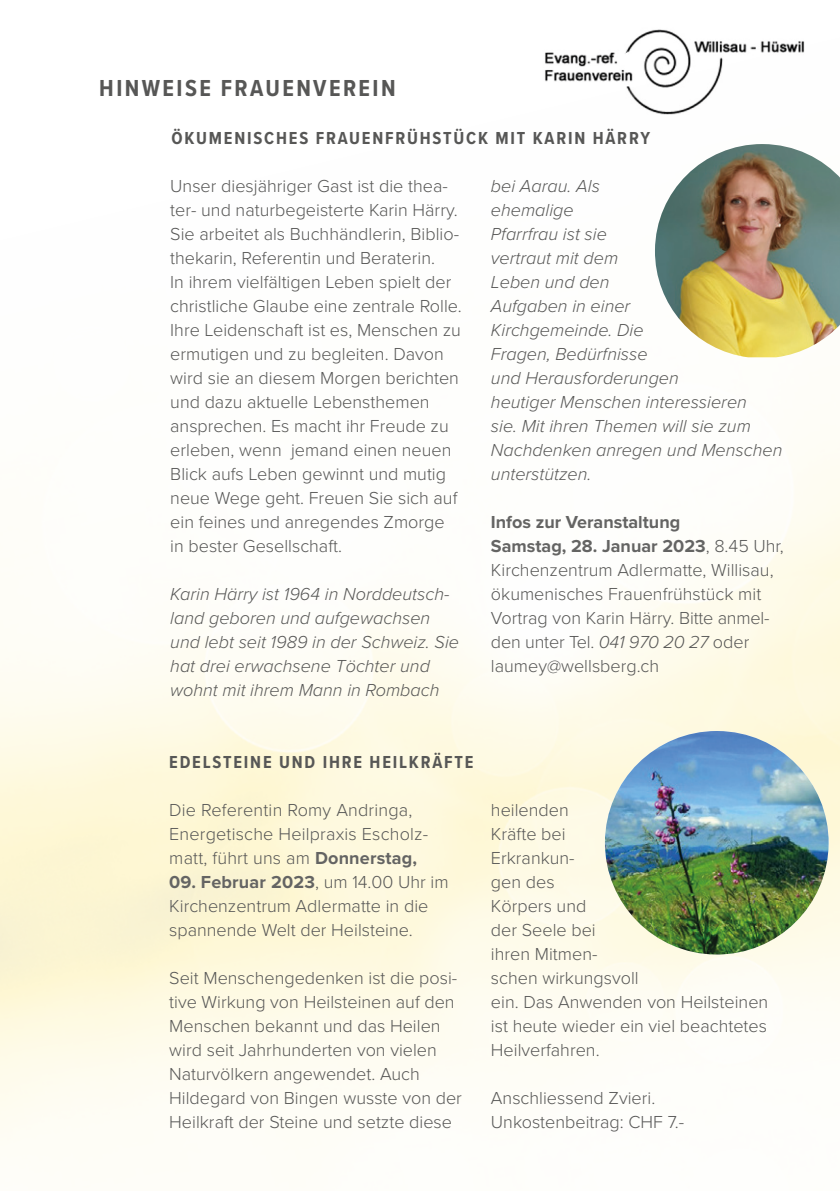
<style>
.page{position:relative;width:840px;height:1191px;background:#fff}
.page>*{position:absolute;margin:0;border:0;box-sizing:border-box;transform-origin:0 0}
.Heading_2{font:700 24px "Proxima Nova Cond";letter-spacing:.1em;color:#575756}
.Fliesstext{font:300 18px/24px "Proxima Nova";color:#575756}
.Fliesstext-2{font:italic 300 18px/24px "Proxima Nova";color:#575756}
.Heading_2-2{font:700 18px "Proxima Nova Cond";letter-spacing:.1em;color:#575756}
.Fliesstext-3{font:700 18px "Proxima Nova";color:#646463}
.s1{font-weight:700;color:#646463}
.s2{font-style:italic}
</style>
<div class="page">
<img style="left:604px;top:731px;width:224px;height:224px">
<img style="left:654px;top:144px;width:185px;height:213px">
<img style="left:544px;top:29px;width:261px;height:86px">
<p class="Heading_2" style="left:99px;top:70px;width:297px">HINWEISE FRAUENVEREIN</p>
<p class="Heading_2-2" style="left:171px;top:125px;width:480px">ÖKUMENISCHES FRAUENFRÜHSTÜCK MIT KARIN HÄRRY</p>
<p class="Fliesstext" style="left:170px;top:173px;width:293px">Unser diesjähriger Gast ist die thea&shy;ter- und naturbegeisterte Karin Härry.<br>Sie arbeitet als Buchhändlerin, Biblio&shy;thekarin, Referentin und Beraterin.<br>In ihrem vielfältigen Leben spielt der christliche Glaube eine zentrale Rolle.<br>Ihre Leidenschaft ist es, Menschen zu ermutigen und zu begleiten. Davon wird sie an diesem Morgen berichten und dazu aktuelle Lebensthemen ansprechen. Es macht ihr Freude zu erleben, wenn jemand einen neuen Blick aufs Leben gewinnt und mutig neue Wege geht. Freuen Sie sich auf ein feines und anregendes Zmorge in bester Gesellschaft.</p>
<p class="Fliesstext-2" style="left:170px;top:581px;width:290px">Karin Härry ist 1964 in Norddeutsch&shy;land geboren und aufgewachsen und lebt seit 1989 in der Schweiz. Sie hat drei erwachsene Töchter und wohnt mit ihrem Mann in Rombach</p>
<p class="Fliesstext-2" style="left:490px;top:173px;width:293px">bei Aarau. Als<br>ehemalige<br>Pfarrfrau ist sie<br>vertraut mit dem<br>Leben und den<br>Aufgaben in einer<br>Kirchgemeinde. Die<br>Fragen, Bedürfnisse<br>und Herausforderungen<br>heutiger Menschen interessieren<br>sie. Mit ihren Themen will sie zum<br>Nachdenken anregen und Menschen unterstützen.</p>
<p class="Fliesstext-3" style="left:490px;top:509px;width:191px">Infos zur Veranstaltung</p>
<p class="Fliesstext" style="left:490px;top:533px;width:294px"><span class="s1">Samstag, 28. Januar 2023</span>, 8.45 Uhr, Kirchenzentrum Adlermatte, Willisau, ökumenisches Frauenfrühstück mit Vortrag von Karin Härry. Bitte anmel&shy;den unter Tel. <span class="s2">041 970 20 27</span> oder laumey@wellsberg.ch</p>
<p class="Heading_2-2" style="left:169px;top:749px;width:305px">EDELSTEINE UND IHRE HEILKRÄFTE</p>
<p class="Fliesstext" style="left:169px;top:797px;width:260px">Die Referentin Romy Andringa,<br>Energetische Heilpraxis Escholz&shy;matt, führt uns am <span class="s1">Donnerstag,</span></p>
<p class="Fliesstext" style="left:169px;top:869px;width:281px"><span class="s1">09. Februar 2023</span>, um 14.00 Uhr im<br>Kirchenzentrum Adlermatte in die spannende Welt der Heilsteine.</p>
<p class="Fliesstext" style="left:169px;top:965px;width:294px">Seit Menschengedenken ist die posi&shy;tive Wirkung von Heilsteinen auf den Menschen bekannt und das Heilen wird seit Jahrhunderten von vielen Naturvölkern angewendet. Auch Hildegard von Bingen wusste von der Heilkraft der Steine und setzte diese</p>
<p class="Fliesstext" style="left:490px;top:797px;width:279px">heilenden<br>Kräfte bei<br>Erkrankun-<br>gen des<br>Körpers und<br>der Seele bei<br>ihren Mitmen-<br>schen wirkungsvoll<br>ein. Das Anwenden von Heilsteinen ist heute wieder ein viel beachtetes<br>Heilverfahren.</p>
<p class="Fliesstext" style="left:490px;top:1085px;width:195px">Anschliessend Zvieri.<br>Unkostenbeitrag: CHF 7.-</p>
</div>
